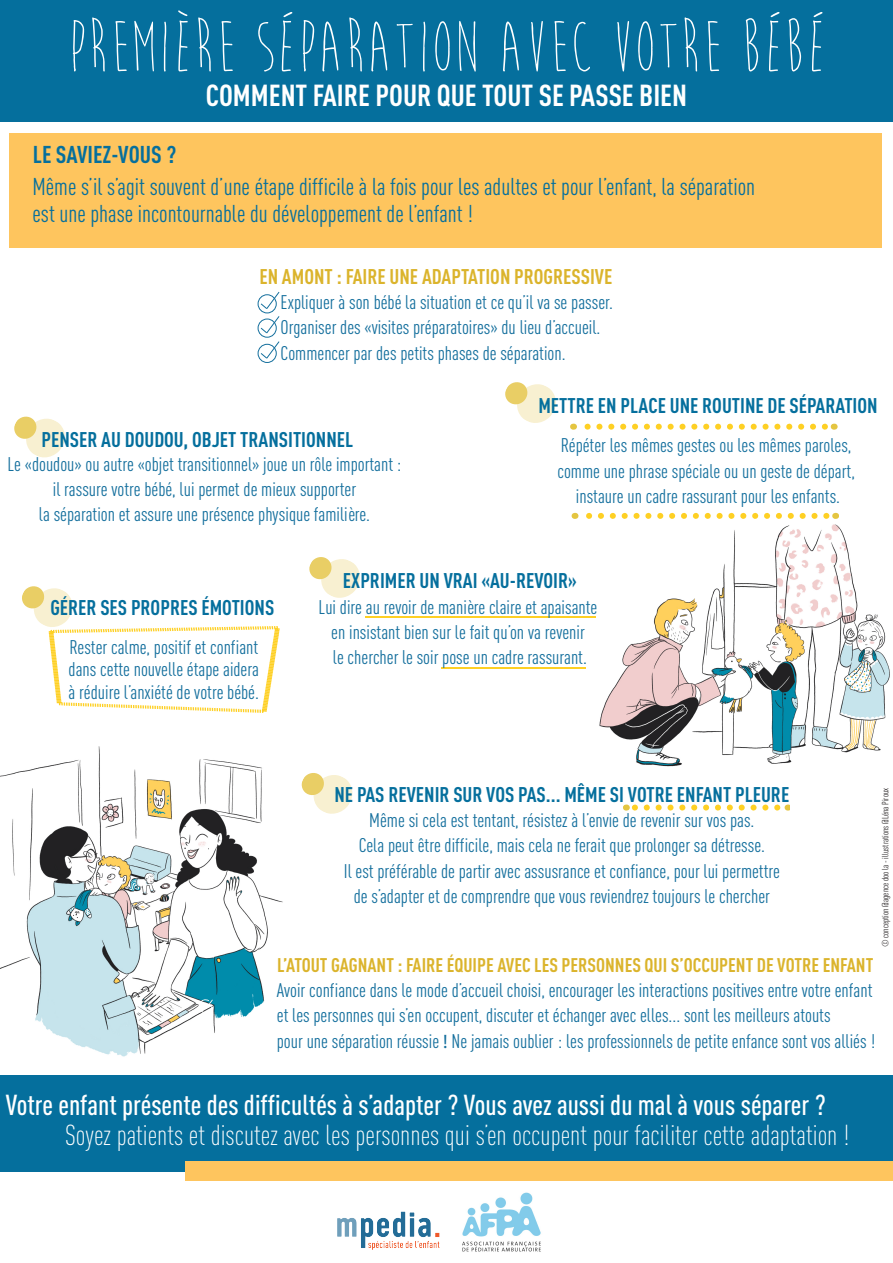
<style>
.page{position:relative;width:893px;height:1263px;background:#fff}
.page>*{position:absolute;margin:0;border:0;box-sizing:border-box;transform-origin:0 0}
.t1{font:75px "Moon Flower";color:#fff}
.t2{font:700 30px "DIN Cond";color:#fff}
.t3{font:300 28.5px "DIN Cond";color:#fff}
.t4{font:500 28.5px "DIN Cond";color:#fff}
.t5{font:24px/27px "DIN Cond";color:#056f9d}
.t6{font:700 24px "DIN Cond";color:#056f9d}
.t7{font:700 21px "DIN Cond";color:#056f9d}
.t8{font:700 21px "DIN Cond";color:#dbb42c}
.t9{font:19.5px/25.3px "DIN Cond";color:#146f9d;text-align:center}
.t10{font:19.5px/25.3px "DIN Cond";color:#15709e;text-align:center}
.t11{font:700 19.5px "DIN Cond";color:#dbb42c}
.t12{font:9px "DIN Cond";color:#231f20}
.s1{font-family:"Myriad Pro"}
</style>
<div class="page">
<img style="left:572px;top:512px;width:318px;height:255px">
<img style="left:0;top:746px;width:283px;height:311px">
<img style="left:337px;top:1211px;width:103px;height:39px">
<div style="left:0;top:0;width:893px;height:121px;background:#056f9d"></div>
<div style="left:10px;top:134px;width:872px;height:114px;background:#fec55e"></div>
<div style="left:0;top:1074px;width:893px;height:97px;background:#056f9d"></div>
<div style="left:185px;top:1161px;width:708px;height:19px;background:#fec55e"></div>
<svg style="left:505px;top:382px;width:51px;height:41px"></svg>
<svg style="left:22px;top:586px;width:258px;height:127px"></svg>
<svg style="left:199px;top:999px;width:14px;height:14px"></svg>
<svg style="left:14px;top:416px;width:51px;height:42px"></svg>
<img style="left:462px;top:1192px;width:79px;height:60px">
<svg style="left:301px;top:773px;width:52px;height:41px"></svg>
<hr style="left:365px;top:616px;width:231px;height:2px;background:#fed024">
<hr style="left:442px;top:667px;width:144px;height:2px;background:#fed024">
<svg style="left:309px;top:557px;width:51px;height:41px"></svg>
<svg style="left:589px;top:513px;width:239px;height:6px"></svg>
<svg style="left:587px;top:424px;width:239px;height:6px"></svg>
<div style="left:258px;top:294px;width:19px;height:19px;border:1px solid #146f9d;border-radius:50%"></div>
<div style="left:258px;top:319px;width:19px;height:19px;border:1px solid #146f9d;border-radius:50%"></div>
<svg style="left:260px;top:291px;width:20px;height:43px"></svg>
<div style="left:258px;top:344px;width:19px;height:19px;border:1px solid #146f9d;border-radius:50%"></div>
<svg style="left:260px;top:341px;width:20px;height:18px"></svg>
<svg style="left:635px;top:804px;width:153px;height:6px"></svg>
<h1 class="t1" style="left:67px;top:9px;width:762px">PREMIÈRE SÉPARATION AVEC VOTRE BÉBÉ</h1>
<h2 class="t2" style="left:206px;top:77px;width:483px">COMMENT FAIRE POUR QUE TOUT SE PASSE BIEN</h2>
<p class="t6" style="left:33px;top:139px;width:145px">LE SAVIEZ-VOUS ?</p>
<p class="t5" style="left:33px;top:173px;width:724px">Même s’il s’agit souvent d’une étape difficile à la fois pour les adultes et pour l’enfant, la séparation est une phase incontournable du développement de l’enfant !</p>
<p class="t8" style="left:259px;top:264px;width:355px">EN AMONT : FAIRE UNE ADAPTATION PROGRESSIVE</p>
<p class="t9" style="left:281px;top:289px;width:334px;text-align:left">Expliquer à son bébé la situation et ce qu’il va se passer.<br>Organiser des «visites préparatoires» du lieu d’accueil.<br>Commencer par des petits phases de séparation.</p>
<p class="t7" style="left:41px;top:426px;width:313px">PENSER AU DOUDOU, OBJET TRANSITIONNEL</p>
<p class="t9" style="left:8px;top:451px;width:395px">Le «doudou» ou autre «objet transitionnel» joue un rôle important : il rassure votre bébé, lui permet de mieux supporter<br>la séparation et assure une présence physique familière.</p>
<p class="t7" style="left:538px;top:393px;width:341px">METTRE EN PLACE UNE ROUTINE DE SÉPARATION</p>
<p class="t10" style="left:557px;top:432px;width:299px">Répéter les mêmes gestes ou les mêmes paroles, comme une phrase spéciale ou un geste de départ, instaure un cadre rassurant pour les enfants.</p>
<p class="t7" style="left:50px;top:595px;width:225px">GÉRER SES PROPRES ÉMOTIONS</p>
<p class="t9" style="left:69px;top:636px;width:192px;line-height:22.5px;text-align:justify">Rester calme, positif et confiant dans cette nouvelle étape aidera à réduire l’anxiété de votre bébé.</p>
<p class="t7" style="left:343px;top:568px;width:235px">EXPRIMER UN VRAI «AU-REVOIR»</p>
<p class="t9" style="left:319px;top:594px;width:280px">Lui dire au revoir de manière claire et apaisante en insistant bien sur le fait qu’on va revenir<br>le chercher le soir pose un cadre rassurant.</p>
<p class="t7" style="left:334px;top:782px;width:456px">NE PAS REVENIR SUR VOS PAS... MÊME SI VOTRE ENFANT PLEURE</p>
<p class="t9" style="left:344px;top:807px;width:438px">Même si cela est tentant, résistez à l’envie de revenir sur vos pas.<br>Cela peut être difficile, mais cela ne ferait que prolonger sa détresse.<br>Il est préférable de partir avec assusrance et confiance, pour lui permettre de s’adapter et de comprendre que vous reviendrez toujours le chercher</p>
<p class="t11" style="left:277px;top:954px;width:598px">L’ATOUT GAGNANT : FAIRE ÉQUIPE AVEC LES PERSONNES QUI S’OCCUPENT DE VOTRE ENFANT</p>
<p class="t9" style="left:277px;top:977px;width:600px;text-align:left">Avoir confiance dans le mode d’accueil choisi, encourager les interactions positives entre votre enfant et les personnes qui s’en occupent, discuter et échanger avec elles... sont les meilleurs atouts<br>pour une séparation réussie <span class="s1">!</span> Ne jamais oublier : les professionnels de petite enfance sont vos alliés !</p>
<p class="t12" style="left:880px;top:947px;width:161px;rotate:-90deg">© conception @agence doo la - illustrations @Léna Piroux</p>
<h3 class="t4" style="left:6px;top:1088px;width:822px">Votre enfant présente des difficultés à s’adapter ? Vous avez aussi du mal à vous séparer ?</h3>
<h3 class="t3" style="left:65px;top:1118px;width:786px">Soyez patients et discutez avec les personnes qui s’en occupent pour faciliter cette adaptation !</h3>
</div>
